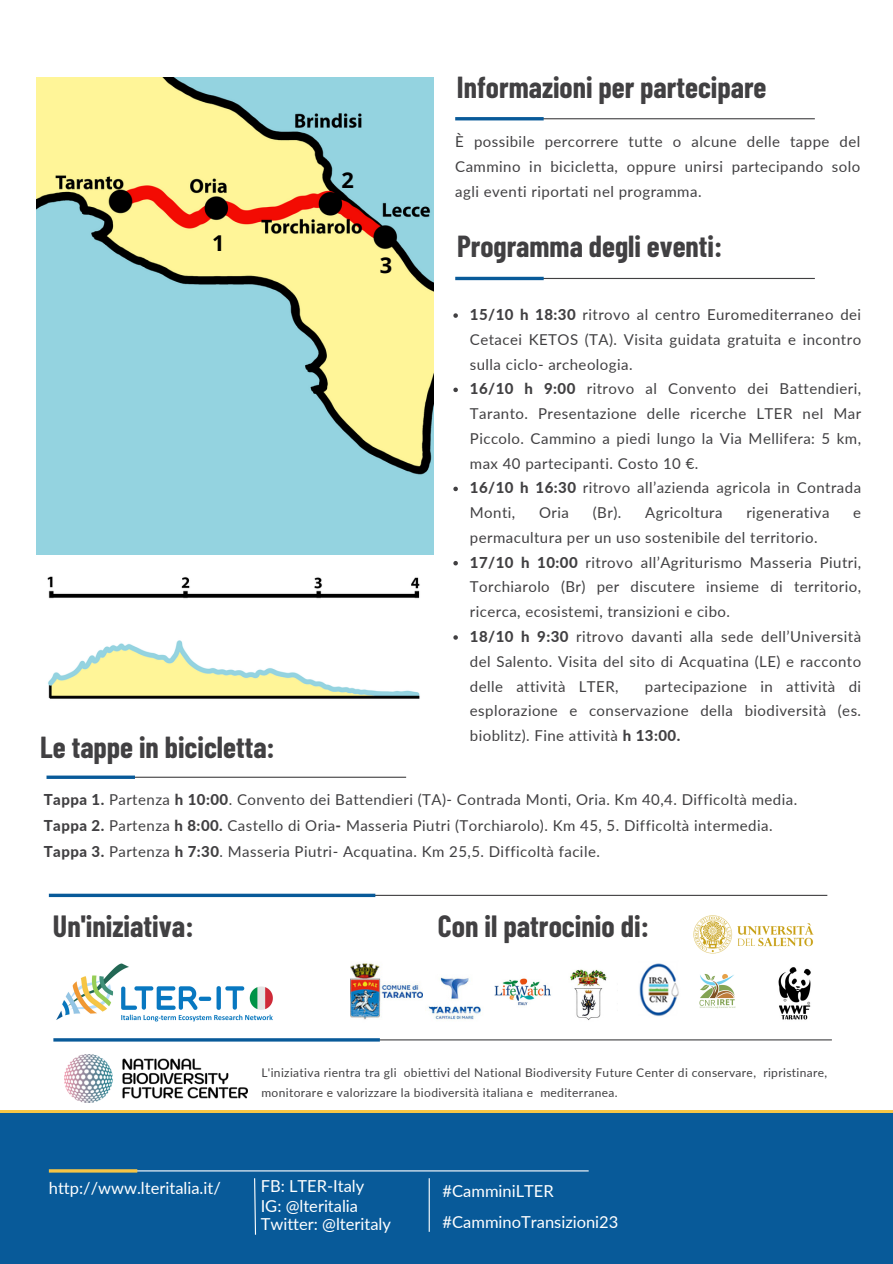
<style>
.page{position:relative;width:893px;height:1264px;background:#fff}
.page>*{position:absolute;margin:0;border:0;box-sizing:border-box;transform-origin:0 0}
.t1{font:700 30px "Barlow Condensed";color:#414042}
.t2{font:700 29.7px "Barlow Condensed";color:#414042}
.t3{font:700 21.75px "Open Sans";color:#000}
.t4{font:16.5px/19.2px "Lato";color:#fff}
.t5{font:15px/24.8px "Lato";letter-spacing:.03em;color:#414042;text-align:justify}
.t6{font:12px/20px "Lato";letter-spacing:.03em;color:#414042}
.s1{font-weight:800}
</style>
<div class="page">
<img style="left:47px;top:576px;width:373px;height:123px">
<img style="left:36px;top:78px;width:397px;height:477px">
<hr style="left:51px;top:894px;width:776px;height:2px;background:#414042">
<svg style="left:49px;top:893px;width:326px;height:4px"></svg>
<div style="left:0;top:1109px;width:892px;height:7px;background:#f6c545"></div>
<img style="left:56px;top:963px;width:217px;height:59px">
<hr style="left:457px;top:118px;width:357px;height:1px;background:#414042">
<hr style="left:455px;top:117px;width:88px;height:3px;background:#085a99">
<hr style="left:457px;top:278px;width:357px;height:1px;background:#414042">
<hr style="left:455px;top:277px;width:88px;height:3px;background:#085a99">
<hr style="left:48px;top:776px;width:358px;height:1px;background:#414042">
<svg style="left:46px;top:775px;width:89px;height:4px"></svg>
<div style="left:0;top:1113px;width:892px;height:150px;background:#085a99"></div>
<hr style="left:51px;top:1170px;width:537px;height:1px;background:#fff">
<hr style="left:49px;top:1169px;width:88px;height:3px;background:#f6c545">
<svg style="left:254px;top:1178px;width:2px;height:57px"></svg>
<hr style="left:428px;top:1178px;width:2px;height:53px;background:#fff">
<img style="left:65px;top:1054px;width:182px;height:48px">
<hr style="left:55px;top:1039px;width:776px;height:1px;background:#414042">
<hr style="left:53px;top:1038px;width:327px;height:3px;background:#085a99">
<img style="left:350px;top:962px;width:72px;height:58px">
<img style="left:570px;top:969px;width:37px;height:51px">
<img style="left:494px;top:978px;width:57px;height:28px">
<img style="left:639px;top:963px;width:40px;height:53px">
<img style="left:428px;top:977px;width:53px;height:43px">
<img style="left:693px;top:915px;width:121px;height:39px">
<img style="left:778px;top:967px;width:33px;height:53px">
<img style="left:699px;top:974px;width:36px;height:35px">
<svg style="left:453px;top:313px;width:5px;height:5px"></svg>
<svg style="left:453px;top:387px;width:5px;height:5px"></svg>
<svg style="left:453px;top:486px;width:5px;height:5px"></svg>
<svg style="left:453px;top:561px;width:5px;height:4px"></svg>
<svg style="left:453px;top:635px;width:5px;height:4px"></svg>
<h2 class="t3" style="left:212px;top:227px;width:14px">1</h2>
<p class="t2" style="left:40px;top:727px;width:236px">Le tappe in bicicletta:</p>
<h2 class="t3" style="left:341px;top:164px;width:14px">2</h2>
<h2 class="t3" style="left:380px;top:250px;width:14px">3</h2>
<h1 class="t2" style="left:457px;top:68px;width:311px">Informazioni per partecipare</h1>
<p class="t5" style="left:455px;top:129px;width:406px">È possibile percorrere tutte o alcune delle tappe del Cammino in bicicletta, oppure unirsi partecipando solo agli eventi riportati nel programma.</p>
<p class="t2" style="left:457px;top:228px;width:267px">Programma degli eventi:</p>
<h2 class="t5" style="left:470px;top:302px;width:393px"><span class="s1">15/10 h 18:30</span> ritrovo al centro Euromediterraneo dei Cetacei KETOS (TA). Visita guidata gratuita e incontro sulla ciclo- archeologia.</h2>
<h2 class="t5" style="left:470px;top:376px;width:393px"><span class="s1">16/10 h 9:00</span> ritrovo al Convento dei Battendieri, Taranto. Presentazione delle ricerche LTER nel Mar Piccolo. Cammino a piedi lungo la Via Mellifera: 5 km, max 40 partecipanti. Costo 10 €.</h2>
<h2 class="t5" style="left:470px;top:475px;width:393px"><span class="s1">16/10 h 16:30</span> ritrovo all’azienda agricola in Contrada<br>Monti,</h2>
<h2 class="t5" style="left:539px;top:500px;width:31px">Oria</h2>
<h2 class="t5" style="left:592px;top:500px;width:30px">(Br).</h2>
<h2 class="t5" style="left:645px;top:500px;width:79px">Agricoltura</h2>
<h2 class="t5" style="left:746px;top:500px;width:85px">rigenerativa</h2>
<h2 class="t5" style="left:853px;top:500px;width:9px">e</h2>
<h2 class="t5" style="left:470px;top:525px;width:349px">permacultura per un uso sostenibile del territorio.</h2>
<h2 class="t5" style="left:470px;top:549px;width:393px"><span class="s1">17/10 h 10:00</span> ritrovo all’Agriturismo Masseria Piutri, Torchiarolo (Br) per discutere insieme di territorio, ricerca, ecosistemi, transizioni e cibo.</h2>
<h2 class="t5" style="left:470px;top:624px;width:393px"><span class="s1">18/10 h 9:30</span> ritrovo davanti alla sede dell’Università del Salento. Visita del sito di Acquatina (LE) e racconto delle attività LTER,</h2>
<h2 class="t5" style="left:470px;top:673px;width:393px;text-indent:175px">partecipazione in attività di esplorazione e conservazione della biodiversità (es. bioblitz). Fine attività <span class="s1">h 13:00.</span></h2>
<p class="t5" style="left:44px;top:786px;width:754px;line-height:25.8px"><span class="s1">Tappa 1.</span> Partenza <span class="s1">h 10:00</span>. Convento dei Battendieri (TA)- Contrada Monti, Oria. Km 40,4. Difficoltà media.<br><span class="s1">Tappa 2.</span> Partenza <span class="s1">h 8:00.</span> Castello di Oria<span class="s1">-</span> Masseria Piutri (Torchiarolo). Km 45, 5. Difficoltà intermedia.</p>
<p class="t5" style="left:44px;top:838px;width:557px"><span class="s1">Tappa 3.</span> Partenza <span class="s1">h 7:30</span>. Masseria Piutri- Acquatina. Km 25,5. Difficoltà facile.</p>
<h2 class="t1" style="left:53px;top:907px;width:142px">Un'iniziativa:</h2>
<p class="t1" style="left:438px;top:906px;width:212px">Con il patrocinio di:</p>
<h2 class="t6" style="left:261px;top:1062px;width:567px">L'iniziativa rientra tra gli obiettivi del National Biodiversity Future Center di conservare, ripristinare, monitorare e valorizzare la biodiversità italiana e mediterranea.</h2>
<p class="t4" style="left:49px;top:1177px;width:173px">http://www.lteritalia.it/</p>
<h1 class="t4" style="left:261px;top:1176px;width:105px">FB: LTER-Italy</h1>
<p class="t4" style="left:241px;top:1176px;width:105px">FB: LTER-Italy<br>IG: @lteritalia</p>
<h1 class="t4" style="left:422px;top:1181px;width:129px">#camminiLTER23</h1>
<p class="t4" style="left:241px;top:1213px;width:132px">Twitter: @lteritaly</p>
<h1 class="t4" style="left:422px;top:1211px;width:136px">#camminoTovel23</h1>
<p class="t4" style="left:442px;top:1181px;width:113px">#CamminiLTER</p>
<p class="t4" style="left:261px;top:1195px;width:99px">IG: @lteritalia</p>
<p class="t4" style="left:261px;top:1213px;width:132px">Twitter: @lteritaly</p>
<p class="t4" style="left:442px;top:1211px;width:177px">#CamminoTransizioni23</p>
</div>
